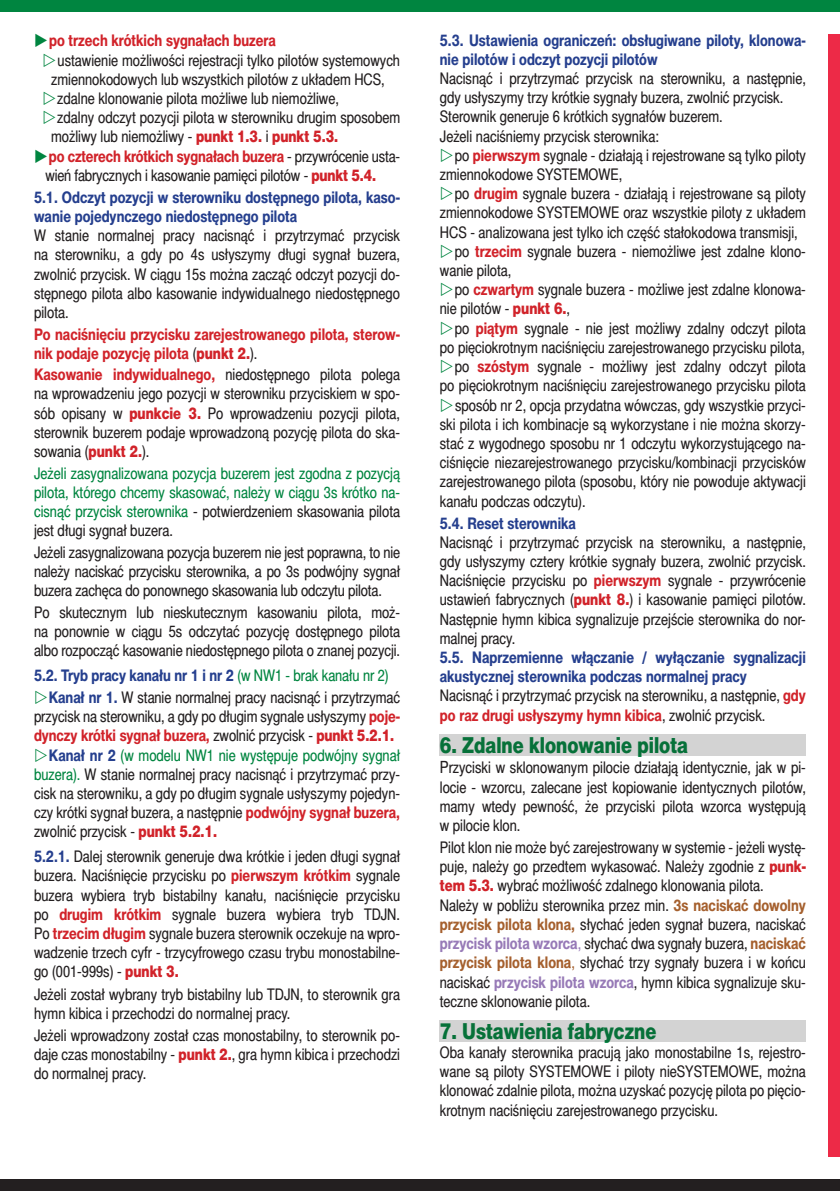
<style>
.page{position:relative;width:840px;height:1191px;background:#fff}
.page>*{position:absolute;margin:0;border:0;box-sizing:border-box;transform-origin:0 0}
.t1{font:22px "Switzer Cnd EFN Heavy";color:#008540}
.t2{font:16px/19.2px "Switzer Cnd EFN";color:#231f20;text-align:justify}
.t3{font:700 16px/19.2px "Switzer Cnd EFN";color:#253f8e}
.t4{font:16px/19.2px "Switzer Cnd EFN";color:#008540;text-align:justify}
.t5{font:700 16px/19.2px "Switzer Cnd EFN";color:#d1232a}
.s1{color:#008540}
.s2{font-family:"Switzer Cnd EFN Heavy";color:#d1232a}
.s3{font-weight:700;color:#d1232a}
.s4{font-weight:400;color:#231f20}
.s5{font-family:"Switzer Cnd EFN Heavy";font-weight:400}
.s6{color:#231f20}
.s7{font-weight:400;color:#008540}
.s8{font-weight:700;color:#253f8e}
.s9{font-size:16.8px}
.s10{font-weight:700;color:#a5602e}
.s11{font-weight:700;color:#977ab7}
.s12{color:#977ab7}
.s13{color:#a5602e}
</style>
<div class="page">
<div style="left:0;top:0;width:839px;height:11px;background:#008540"></div>
<div style="left:0;top:1179px;width:839px;height:12px;background:#231f20"></div>
<div style="left:828px;top:34px;width:11px;height:1123px;background:#ed2a47"></div>
<div style="left:439px;top:734px;width:366px;height:21px;background:#d3d3d3"></div>
<div style="left:439px;top:1020px;width:366px;height:21px;background:#d3d3d3"></div>
<p class="t5" style="left:34px;top:31px;width:243px"><span class="s1">◆</span>po trzech krótkich sygnałach buzera</p>
<p class="t2" style="left:51px;top:50px;width:350px;text-indent:7px">ustawienie możliwości rejestracji tylko pilotów systemowych zmiennokodowych lub wszystkich pilotów z układem HCS,</p>
<p class="t2" style="left:57px;top:89px;width:283px">zdalne klonowanie pilota możliwe lub niemożliwe,</p>
<p class="t2" style="left:51px;top:108px;width:350px;text-indent:6px">zdalny odczyt pozycji pilota w sterowniku drugim sposobem możliwy lub niemożliwy - <span class="s2">punkt 1.3.</span> i <span class="s2">punkt 5.3.</span></p>
<p class="t2" style="left:45px;top:146px;width:356px;text-indent:-11px"><span class="s1">◆</span><span class="s3">po czterech krótkich sygnałach buzera</span> - przywrócenie usta&shy;wień fabrycznych i kasowanie pamięci pilotów - <span class="s2">punkt 5.4.</span></p>
<p class="t3" style="left:34px;top:187px;width:367px">5.1. Odczyt pozycji w sterowniku dostępnego pilota, kaso&shy;wanie pojedynczego niedostępnego pilota</p>
<p class="t2" style="left:34px;top:226px;width:367px">W stanie normalnej pracy nacisnąć i przytrzymać przycisk na sterowniku, a gdy po 4s usłyszymy długi sygnał buzera, zwolnić przycisk. W ciągu 15s można zacząć odczyt pozycji do&shy;stępnego pilota albo kasowanie indywidualnego niedostępnego pilota.</p>
<p class="t5" style="left:34px;top:324px;width:367px">Po naciśnięciu przycisku zarejestrowanego pilota, sterow&shy;nik podaje pozycję pilota <span class="s4">(</span><span class="s5">punkt 2.</span><span class="s4">).</span></p>
<p class="t2" style="left:34px;top:365px;width:367px"><span class="s3">Kasowanie indywidualnego,</span> niedostępnego pilota polega na wprowadzeniu jego pozycji w sterowniku przyciskiem w spo&shy;sób opisany w <span class="s2">punkcie 3.</span> Po wprowadzeniu pozycji pilota, sterownik buzerem podaje wprowadzoną pozycję pilota do ska&shy;sowania (<span class="s2">punkt 2.</span>).</p>
<p class="t4" style="left:34px;top:463px;width:367px">Jeżeli zasygnalizowana pozycja buzerem jest zgodna z pozycją pilota, którego chcemy skasować, należy w ciągu 3s krótko na&shy;cisnąć przycisk sterownika <span class="s6">- potwierdzeniem skasowania pilota jest długi sygnał buzera.</span></p>
<p class="t2" style="left:34px;top:542px;width:367px">Jeżeli zasygnalizowana pozycja buzerem nie jest poprawna, to nie należy naciskać przycisku sterownika, a po 3s podwójny sygnał buzera zachęca do ponownego skasowania lub odczytu pilota.</p>
<p class="t2" style="left:34px;top:602px;width:367px">Po skutecznym lub nieskutecznym kasowaniu pilota, moż&shy;na ponownie w ciągu 5s odczytać pozycję dostępnego pilota albo rozpocząć kasowanie niedostępnego pilota o znanej pozycji.</p>
<p class="t3" style="left:34px;top:665px;width:356px">5.2. Tryb pracy kanału nr 1 i nr 2 <span class="s7">(w NW1 - brak kanału nr 2)</span></p>
<p class="t2" style="left:34px;top:687px;width:367px;text-indent:15px"><span class="s8">Kanał nr 1.</span> W stanie normalnej pracy nacisnąć i przytrzymać przycisk na sterowniku, a gdy po długim sygnale usłyszymy <span class="s3">poje&shy;dynczy krótki sygnał buzera,</span> zwolnić przycisk - <span class="s2">punkt 5.2.1.</span></p>
<p class="t2" style="left:34px;top:745px;width:367px;text-indent:15px"><span class="s8">Kanał nr 2</span> <span class="s1">(w modelu NW1 nie występuje podwójny sygnał buzera).</span> W stanie normalnej pracy nacisnąć i przytrzymać przy&shy;cisk na sterowniku, a gdy po długim sygnale usłyszymy pojedyn&shy;czy krótki sygnał buzera, a następnie <span class="s3">podwójny sygnał buzera, </span>zwolnić przycisk - <span class="s2">punkt 5.2.1.</span></p>
<p class="t2" style="left:34px;top:847px;width:367px"><span class="s8">5.2.1.</span> Dalej sterownik generuje dwa krótkie i jeden długi sygnał buzera. Naciśnięcie przycisku po <span class="s3">pierwszym krótkim</span> sygnale buzera wybiera tryb bistabilny kanału, naciśnięcie przycisku po <span class="s3">drugim krótkim</span> sygnale buzera wybiera tryb TDJN.<br>Po <span class="s3">trzecim długim</span> sygnale buzera sterownik oczekuje na wpro&shy;wadzenie trzech cyfr - trzycyfrowego czasu trybu monostabilne&shy;go (001-999s) - <span class="s2">punkt 3.</span></p>
<p class="t2" style="left:34px;top:984px;width:367px">Jeżeli został wybrany tryb bistabilny lub TDJN, to sterownik gra hymn kibica i przechodzi do normalnej pracy.</p>
<p class="t2" style="left:34px;top:1025px;width:367px">Jeżeli wprowadzony został czas monostabilny, to sterownik po&shy;daje czas monostabilny - <span class="s2">punkt 2.</span>, gra hymn kibica i przechodzi do normalnej pracy.</p>
<p class="t3" style="left:439px;top:30px;width:367px">5.3. Ustawienia ograniczeń: obsługiwane piloty, klonowa&shy;nie pilotów i odczyt pozycji pilotów</p>
<p class="t2" style="left:439px;top:69px;width:367px">Nacisnąć i przytrzymać przycisk na sterowniku, a następnie, gdy usłyszymy trzy krótkie sygnały buzera, zwolnić przycisk.</p>
<p class="t2" style="left:439px;top:107px;width:284px">Sterownik generuje 6 krótkich sygnałów buzerem.</p>
<p class="t2" style="left:439px;top:126px;width:220px">Jeżeli naciśniemy przycisk sterownika:</p>
<p class="t2" style="left:439px;top:145px;width:367px;text-indent:15px">po <span class="s3">pierwszym</span> sygnale - działają i rejestrowane są tylko piloty zmiennokodowe SYSTEMOWE,</p>
<p class="t2" style="left:439px;top:184px;width:367px;text-indent:15px">po <span class="s3">drugim</span> sygnale buzera - działają i rejestrowane są piloty zmiennokodowe SYSTEMOWE oraz wszystkie piloty z układem HCS - analizowana jest tylko ich część stałokodowa transmisji,</p>
<p class="t2" style="left:439px;top:241px;width:367px;text-indent:15px">po <span class="s3">trzecim</span> sygnale buzera - niemożliwe jest zdalne klono&shy;wanie pilota,</p>
<p class="t2" style="left:439px;top:280px;width:367px;text-indent:15px">po <span class="s3">czwartym</span> sygnale buzera - możliwe jest zdalne klonowa&shy;nie pilotów - <span class="s2">punkt 6.</span>,</p>
<p class="t2" style="left:439px;top:318px;width:367px;text-align:right">po <span class="s3">piątym</span> sygnale - nie jest możliwy zdalny odczyt pilota po pięciokrotnym naciśnięciu zarejestrowanego przycisku pilota,</p>
<p class="t2" style="left:454px;top:357px;width:352px">po <span class="s3">szóstym</span> sygnale - możliwy jest zdalny odczyt pilota</p>
<p class="t2" style="left:439px;top:376px;width:367px">po pięciokrotnym naciśnięciu zarejestrowanego przycisku pilota</p>
<p class="t2" style="left:455px;top:395px;width:352px">sposób nr 2, opcja przydatna wówczas, gdy wszystkie przyci-</p>
<p class="t2" style="left:439px;top:414px;width:367px">ski pilota i ich kombinacje są wykorzystane i nie można skorzy-</p>
<p class="t2" style="left:439px;top:433px;width:367px">stać z wygodnego sposobu nr 1 odczytu wykorzystującego na-</p>
<p class="t2" style="left:439px;top:453px;width:367px">ciśnięcie niezarejestrowanego przycisku/kombinacji przycisków</p>
<p class="t2" style="left:439px;top:472px;width:367px">zarejestrowanego pilota (sposobu, który nie powoduje aktywacji</p>
<p class="t2" style="left:439px;top:491px;width:147px">kanału podczas odczytu).</p>
<p class="t3" style="left:439px;top:513px;width:138px">5.4. Reset sterownika</p>
<p class="t2" style="left:439px;top:532px;width:367px">Nacisnąć i przytrzymać przycisk na sterowniku, a następnie, gdy usłyszymy cztery krótkie sygnały buzera, zwolnić przycisk.<br>Naciśnięcie przycisku po <span class="s3">pierwszym</span> sygnale - przywrócenie ustawień fabrycznych (<span class="s2">punkt 8.</span>) i kasowanie pamięci pilotów.<br>Następnie hymn kibica sygnalizuje przejście sterownika do nor&shy;malnej pracy.</p>
<p class="t3" style="left:439px;top:647px;width:367px">5.5. Naprzemienne włączanie / wyłączanie sygnalizacji akustycznej sterownika podczas normalnej pracy</p>
<p class="t2" style="left:439px;top:686px;width:367px">Nacisnąć i przytrzymać przycisk na sterowniku, a następnie, <span class="s3">gdy po raz drugi usłyszymy hymn kibica</span>, zwolnić przycisk.</p>
<p class="t1" style="left:439px;top:732px;width:249px">6. Zdalne klonowanie pilota</p>
<p class="t2" style="left:439px;top:758px;width:367px"><span class="s9">P</span>rzyciski w sklonowanym pilocie działają identycznie, jak w pi&shy;locie - wzorcu, zalecane jest kopiowanie identycznych pilotów, mamy wtedy pewność, że przyciski pilota wzorca występują w pilocie klon.</p>
<p class="t2" style="left:439px;top:837px;width:367px">Pilot klon nie może być zarejestrowany w systemie - jeżeli wystę&shy;puje, należy go przedtem wykasować. Należy zgodnie z <span class="s2">punk&shy;tem 5.3.</span> wybrać możliwość zdalnego klonowania pilota.</p>
<p class="t2" style="left:439px;top:895px;width:367px">Należy w pobliżu sterownika przez min. <span class="s10">3s naciskać dowolny przycisk pilota klona,</span> słychać jeden sygnał buzera, naciskać <span class="s11">przycisk pilota wzorca</span><span class="s12">,</span> słychać dwa sygnały buzera, <span class="s10">naciskać przycisk pilota klona</span><span class="s13">,</span> słychać trzy sygnały buzera i w końcu naciskać <span class="s11">przycisk pilota wzorca</span>, hymn kibica sygnalizuje sku&shy;teczne sklonowanie pilota.</p>
<p class="t1" style="left:439px;top:1018px;width:218px">7. Ustawienia fabryczne</p>
<p class="t2" style="left:439px;top:1042px;width:367px">Oba kanały sterownika pracują jako monostabilne 1s, rejestro&shy;wane są piloty SYSTEMOWE i piloty nieSYSTEMOWE, można klonować zdalnie pilota, można uzyskać pozycję pilota po pięcio&shy;krotnym naciśnięciu zarejestrowanego przycisku.</p>
</div>
